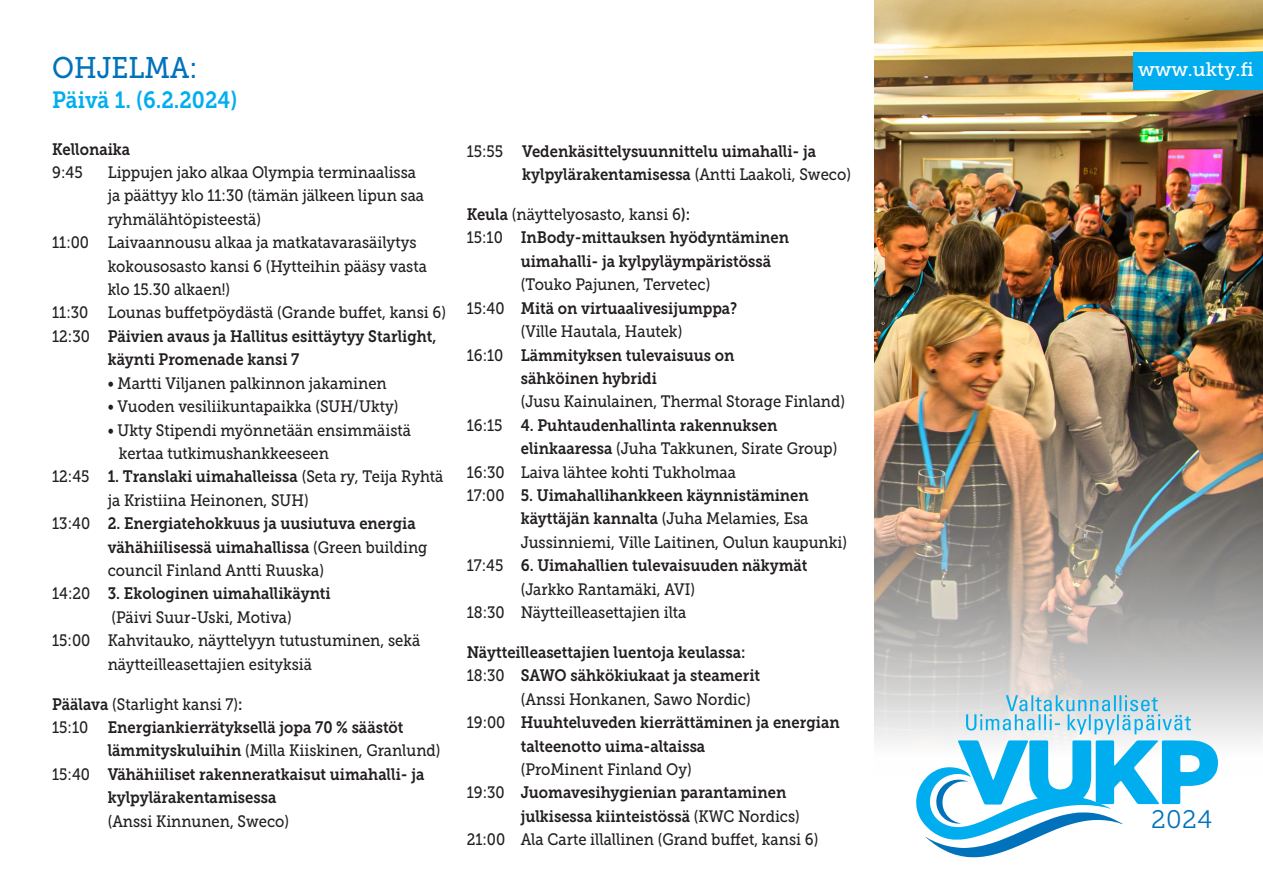
<style>
.page{position:relative;width:1263px;height:893px;background:#fff}
.page>*{position:absolute;margin:0;border:0;box-sizing:border-box;transform-origin:0 0}
.t1{font:29.85px "Museo Slab 500";color:#0072bc;scale:.9 1}
.t2{font:25.35px "Museo Slab 300";color:#0072bc}
.t3{font:23.4px "Museo Slab 700";color:#00aeef;scale:.9 1}
.t4{font:19.5px "Museo Slab 500";color:#fff}
.t5{font:16.5px/23.4px "Museo Slab 500";color:#231f20;scale:.9 1}
.t6{font:16.5px/23.4px "Museo Slab 700";color:#231f20;scale:.9 1}
.s1{font-family:"Museo Slab 500"}
.s2{font-family:"Museo Slab 700"}
</style>
<div class="page">
<img style="left:874px;top:0;width:389px;height:743px">
<div style="left:1134px;top:52px;width:129px;height:37px;background:#00aeef"></div>
<svg style="left:966px;top:695px;width:225px;height:39px;background:#b6d8e4"></svg>
<svg style="left:916px;top:740px;width:302px;height:118px"></svg>
<p class="t1" style="left:52px;top:51px;width:163px">OHJELMA:</p>
<p class="t4" style="left:1138px;top:58px;width:117px">www.ukty.fi</p>
<p class="t3" style="left:52px;top:86px;width:207px">Päivä 1. (6.2.2024)</p>
<p class="t6" style="left:52px;top:137px;width:88px">Kellonaika</p>
<p class="t5" style="left:52px;top:161px;width:35px">9:45</p>
<p class="t5" style="left:108px;top:161px;width:353px">Lippujen jako alkaa Olympia terminaalissa ja päättyy klo 11:30 (tämän jälkeen lipun saa ryhmälähtöpisteestä)</p>
<p class="t5" style="left:52px;top:231px;width:406px">11:00 Laivaannousu alkaa ja matkatavarasäilytys</p>
<p class="t5" style="left:108px;top:254px;width:356px">kokousosasto kansi 6 (Hytteihin pääsy vasta klo 15.30 alkaen!)</p>
<p class="t5" style="left:52px;top:301px;width:439px">11:30 Lounas buffetpöydästä (Grande buffet, kansi 6)</p>
<p class="t6" style="left:108px;top:325px;width:367px;text-indent:-56px"><span class="s1">12:30</span> Päivien avaus ja Hallitus esittäytyy Starlight, käynti Promenade kansi 7</p>
<p class="t5" style="left:108px;top:371px;width:312px">• Martti Viljanen palkinnon jakaminen</p>
<p class="t5" style="left:108px;top:395px;width:324px">• Vuoden vesiliikuntapaikka (SUH/Ukty)</p>
<p class="t5" style="left:119px;top:418px;width:326px;text-indent:-11px">• Ukty Stipendi myönnetään ensimmäistä kertaa tutkimushankkeeseen</p>
<p class="t5" style="left:108px;top:465px;width:374px;text-indent:-56px">12:45 <span class="s2">1. Translaki uimahalleissa</span> (Seta ry, Teija Ryhtä ja Kristiina Heinonen, SUH)</p>
<p class="t6" style="left:108px;top:512px;width:357px;text-indent:-56px"><span class="s1">13:40</span> 2. Energiatehokkuus ja uusiutuva energia vähähiilisessä uimahallissa <span class="s1">(Green building council Finland Antti Ruuska)</span></p>
<p class="t5" style="left:111px;top:582px;width:245px;text-indent:-59px">14:20 <span class="s2">3. Ekologinen uimahallikäynti </span>(Päivi Suur-Uski, Motiva)</p>
<p class="t5" style="left:108px;top:629px;width:349px;text-indent:-56px">15:00 Kahvitauko, näyttelyyn tutustuminen, sekä näytteilleasettajien esityksiä</p>
<p class="t5" style="left:52px;top:692px;width:213px"><span class="s2">Päälava</span> (Starlight kansi 7)<span class="s2">:</span></p>
<p class="t6" style="left:108px;top:716px;width:371px;text-indent:-56px"><span class="s1">15:10</span> Energiankierrätyksellä jopa 70 % säästöt lämmityskuluihin <span class="s1">(Milla Kiiskinen, Granlund)</span></p>
<p class="t6" style="left:108px;top:762px;width:353px;text-indent:-56px"><span class="s1">15:40</span> Vähähiiliset rakenneratkaisut uimahalli- ja kylpylärakentamisessa</p>
<p class="t5" style="left:108px;top:809px;width:203px">(Anssi Kinnunen, Sweco)</p>
<p class="t2" style="left:1151px;top:806px;width:63px">2024</p>
<p class="t6" style="left:522px;top:139px;width:367px;text-indent:-56px"><span class="s1">15:55</span> Vedenkäsittelysuunnittelu uimahalli- ja kylpylärakentamisessa <span class="s1">(Antti Laakoli, Sweco)</span></p>
<p class="t5" style="left:467px;top:203px;width:250px"><span class="s2">Keula</span> (näyttelyosasto, kansi 6<span class="s2">):</span></p>
<p class="t6" style="left:521px;top:226px;width:300px;text-indent:-54px"><span class="s1">15:10</span> InBody-mittauksen hyödyntäminen uimahalli- ja kylpyläympäristössä</p>
<p class="t5" style="left:521px;top:273px;width:212px">(Touko Pajunen, Tervetec)</p>
<p class="t5" style="left:467px;top:296px;width:302px;text-align:center">15:40 <span class="s2">Mitä on virtuaalivesijumppa? </span>(Ville Hautala, Hautek)</p>
<p class="t5" style="left:521px;top:343px;width:362px;text-indent:-54px">16:10 <span class="s2">Lämmityksen tulevaisuus on<br>sähköinen hybridi<br></span>(Jusu Kainulainen, Thermal Storage Finland)</p>
<p class="t6" style="left:521px;top:413px;width:353px;text-indent:-54px"><span class="s1">16:15</span> 4. Puhtaudenhallinta rakennuksen elinkaaressa <span class="s1">(Juha Takkunen, Sirate Group)</span></p>
<p class="t5" style="left:467px;top:460px;width:301px">16:30 Laiva lähtee kohti Tukholmaa</p>
<p class="t6" style="left:467px;top:484px;width:382px"><span class="s1">17:00</span> 5. Uimahallihankkeen käynnistäminen</p>
<p class="t5" style="left:521px;top:507px;width:364px"><span class="s2">käyttäjän kannalta</span> (Juha Melamies, Esa<br>Jussinniemi, Ville Laitinen, Oulun kaupunki)</p>
<p class="t6" style="left:467px;top:554px;width:380px"><span class="s1">17:45</span> 6. Uimahallien tulevaisuuden näkymät</p>
<p class="t5" style="left:521px;top:577px;width:195px">(Jarkko Rantamäki, AVI)</p>
<p class="t5" style="left:467px;top:601px;width:246px">18:30 Näytteilleasettajien ilta</p>
<p class="t6" style="left:467px;top:641px;width:311px">Näytteilleasettajien luentoja keulassa:</p>
<p class="t5" style="left:521px;top:664px;width:267px;text-indent:-54px">18:30 <span class="s2">SAWO sähkökiukaat ja steamerit </span>(Anssi Honkanen, Sawo Nordic)</p>
<p class="t6" style="left:521px;top:711px;width:356px;text-indent:-54px"><span class="s1">19:00</span> Huuhteluveden kierrättäminen ja energian talteenotto uima-altaissa<br><span class="s1">(ProMinent Finland Oy)</span></p>
<p class="t6" style="left:521px;top:781px;width:312px;text-indent:-54px"><span class="s1">19:30</span> Juomavesihygienian parantaminen julkisessa kiinteistössä <span class="s1">(KWC Nordics)</span></p>
<p class="t5" style="left:467px;top:828px;width:392px">21:00 Ala Carte illallinen (Grand buffet, kansi 6)</p>
</div>
